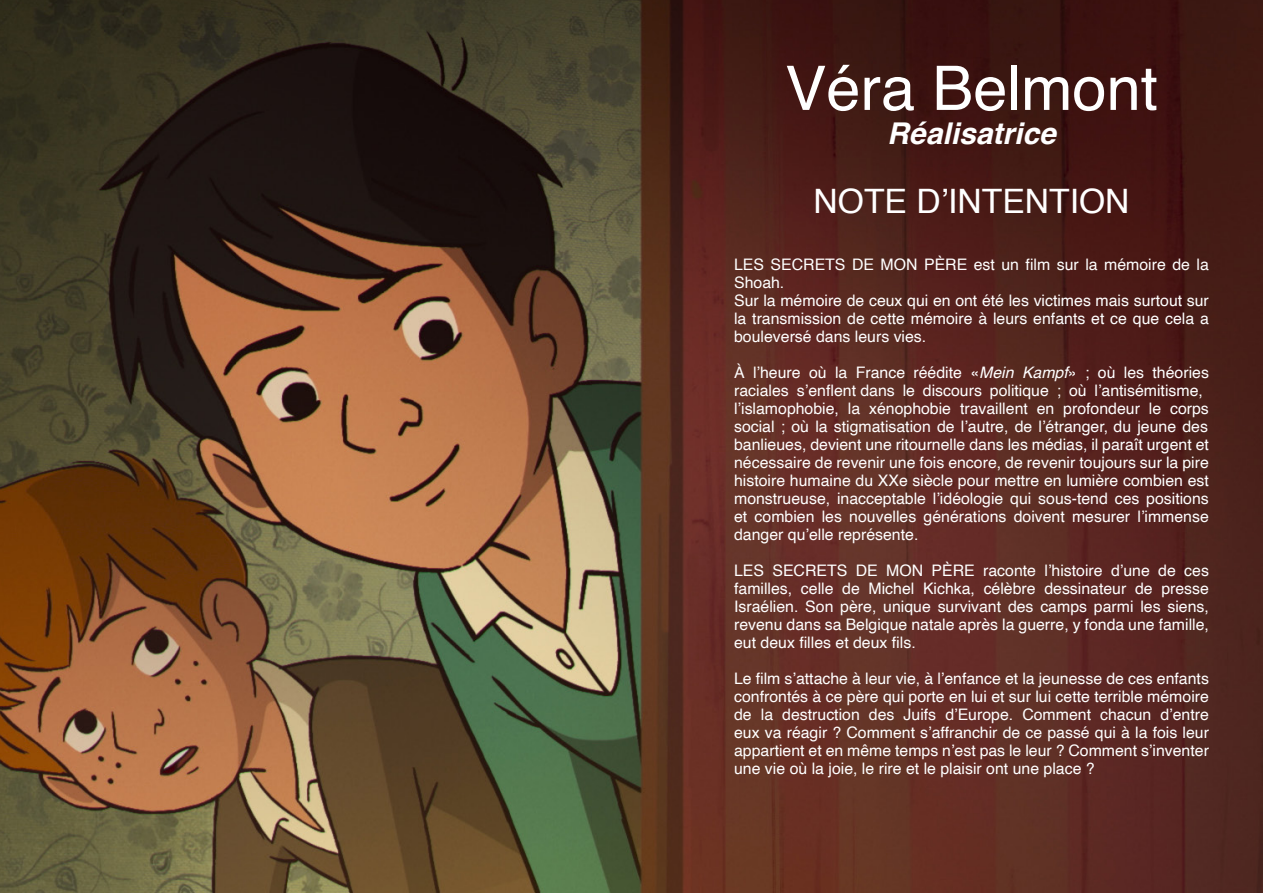
<style>
.page{position:relative;width:1263px;height:893px;background:#fff}
.page>*{position:absolute;margin:0;border:0;box-sizing:border-box;transform-origin:0 0}
.t1{font:61.5px "Helvetica";color:#fff}
.t2{font:33.6px "Helvetica";color:#fff}
.t3{font:italic 700 30px "Helvetica";color:#fff}
.t4{font:15.9px/18px "Helvetica";color:#fff}
.s1{font-family:"Arial"}
.s2{font-style:italic}
</style>
<div class="page">
<img style="left:0;top:0;width:1263px;height:893px">
<p class="t1" style="left:785px;top:41px;width:374px">Véra Belmont</p>
<p class="t3" style="left:887px;top:115px;width:170px">Réalisatrice</p>
<p class="t2" style="left:813px;top:175px;width:318px">NOTE D’INTENTION</p>
<p class="t4" style="left:734px;top:256px;width:476px">LES SECRETS DE MON P<span class="s1">È</span>RE est un film sur la mémoire de la Shoah.<br>Sur la mémoire de ceux qui en ont été les victimes mais surtout sur la transmission de cette mémoire à leurs enfants et ce que cela a bouleversé dans leurs vies.</p>
<p class="t4" style="left:734px;top:364px;width:476px">À l’heure où la France réédite «<span class="s2">Mein Kampf</span>» ; où les théories raciales s’enflent dans le discours politique ; où l’antisémitisme, l’islamophobie, la xénophobie travaillent en profondeur le corps social ; où la stigmatisation de l’autre, de l’étranger, du jeune des banlieues, devient une ritournelle dans les médias, il paraît urgent et nécessaire de revenir une fois encore, de revenir toujours sur la pire histoire humaine du XXe siècle pour mettre en lumière combien est monstrueuse, inacceptable l’idéologie qui sous-tend ces positions et combien les nouvelles générations doivent mesurer l’immense danger qu’elle représente.</p>
<p class="t4" style="left:734px;top:562px;width:476px;text-align:justify">LES SECRETS DE MON P<span class="s1">È</span>RE raconte l’histoire d’une de ces familles, celle de Michel Kichka, célèbre dessinateur de presse Israélien. Son père, unique survivant des camps parmi les siens, revenu dans sa Belgique natale après la guerre, y fonda une famille, eut deux filles et deux fils.</p>
<p class="t4" style="left:734px;top:670px;width:476px;text-align:justify">Le film s’attache à leur vie, à l’enfance et la jeunesse de ces enfants confrontés à ce père qui porte en lui et sur lui cette terrible mémoire de la destruction des Juifs d’Europe. Comment chacun d’entre eux va réagir ? Comment s’affranchir de ce passé qui à la fois leur appartient et en même temps n’est pas le leur ? Comment s’inventer une vie où la joie, le rire et le plaisir ont une place ?</p>
</div>
